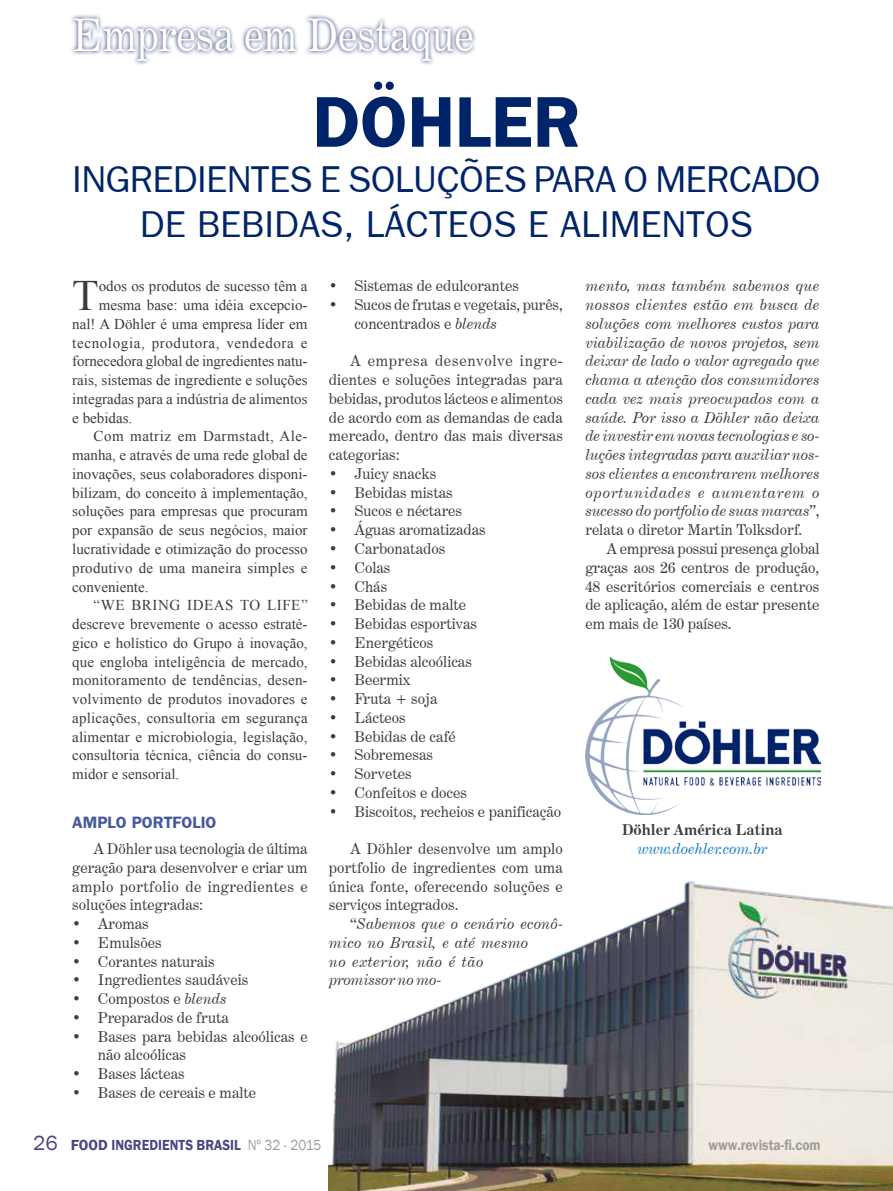
<style>
.page{position:relative;width:893px;height:1191px;background:#fff}
.page>*{position:absolute;margin:0;border:0;box-sizing:border-box;transform-origin:0 0}
.t1{font:700 72px "Frankfurt Gothic";color:#002469}
.t2{font:45px "Century Expanded BT";color:#fff;scale:.9 1}
.t3{font:43.35px "Times New Roman";color:#3c3c3b}
.t4{font:37.5px/45px "Frankfurt Gothic";letter-spacing:-.015em;color:#002469;text-align:center}
.t5{font:700 16.5px "Frankfurt Gothic";color:#46599c}
.t6{font:15px/18.8px "Century Expanded BT";color:#3c3c3b;text-align:justify}
.t7{font:15px "Times New Roman";color:#3c3c3b}
.t8{font:italic 15px/18.8px "Century Expanded BT";letter-spacing:.01em;color:#3c3c3b}
.t9{font:15px "Times New Roman";letter-spacing:.04em;color:#3c3c3b}
.t10{font:600 15px "Franklin Gothic";color:#484682}
.t11{font:15px "Times New Roman";letter-spacing:.035em;color:#3c3c3b}
.t12{font:700 15px "Century Expanded BT";color:#3c3c3b}
.t13{font:italic 15px "Century Expanded BT";color:#1a7ec6}
.t14{font:600 15px "Franklin Gothic";color:#9d9d9c;scale:.9 1}
.s1{font-style:italic}
.s2{font-style:normal}
.s3{font-weight:400;font-size:21px}
.s4{font-weight:400;color:#9d9d9c}
</style>
<div class="page">
<img style="left:329px;top:881px;width:564px;height:310px">
<img style="left:585px;top:656px;width:236px;height:159px">
<svg style="left:71px;top:15px;width:405px;height:50px"></svg>
<h2 class="t2" style="left:72px;top:8px;width:448px">Empresa em Destaque</h2>
<h1 class="t1" style="left:313px;top:79px;width:269px">DÖHLER</h1>
<h3 class="t4" style="left:72px;top:156px;width:750px">INGREDIENTES E SOLUÇÕES PARA O MERCADO<br>DE BEBIDAS, LÁCTEOS E ALIMENTOS</h3>
<h3 class="t3" style="left:72px;top:266px;width:28px">T</h3>
<p class="t7" style="left:99px;top:276px;width:210px">odos os produtos de sucesso têm a</p>
<p class="t6" style="left:329px;top:276px;width:192px">• Sistemas de edulcorantes</p>
<p class="t6" style="left:354px;top:295px;width:210px;text-indent:-26px">• Sucos de frutas e vegetais, purês, concentrados e <span class="s1">blends</span></p>
<p class="t6" style="left:329px;top:351px;width:236px;text-indent:21px">A empresa desenvolve ingre&shy;dientes e soluções integradas para bebidas, produtos lácteos e alimentos de acordo com as demandas de cada mercado, dentro das mais diversas categorias:</p>
<p class="t6" style="left:329px;top:464px;width:109px">• Juicy snacks</p>
<p class="t6" style="left:329px;top:483px;width:125px">• Bebidas mistas</p>
<p class="t6" style="left:329px;top:501px;width:135px">• Sucos e néctares</p>
<p class="t6" style="left:329px;top:520px;width:158px">• Águas aromatizadas</p>
<p class="t6" style="left:329px;top:539px;width:118px">• Carbonatados</p>
<p class="t6" style="left:329px;top:558px;width:63px">• Colas</p>
<p class="t6" style="left:329px;top:576px;width:60px">• Chás</p>
<p class="t6" style="left:329px;top:595px;width:139px">• Bebidas de malte</p>
<p class="t6" style="left:329px;top:614px;width:150px">• Bebidas esportivas</p>
<p class="t6" style="left:329px;top:633px;width:106px">• Energéticos</p>
<p class="t6" style="left:329px;top:651px;width:145px">• Bebidas alcoólicas</p>
<p class="t6" style="left:329px;top:670px;width:83px">• Beermix</p>
<p class="t6" style="left:329px;top:689px;width:110px">• Fruta + soja</p>
<p class="t6" style="left:329px;top:708px;width:78px">• Lácteos</p>
<p class="t6" style="left:329px;top:726px;width:129px">• Bebidas de café</p>
<p class="t6" style="left:329px;top:745px;width:106px">• Sobremesas</p>
<p class="t6" style="left:329px;top:764px;width:84px">• Sorvetes</p>
<p class="t6" style="left:329px;top:783px;width:140px">• Confeitos e doces</p>
<p class="t6" style="left:329px;top:801px;width:234px">• Biscoitos, recheios e panificação</p>
<p class="t6" style="left:329px;top:839px;width:236px;text-indent:21px">A Döhler desenvolve um amplo portfolio de ingredientes com uma única fonte, oferecendo soluções e serviços integrados.</p>
<p class="t8" style="left:329px;top:914px;width:236px;text-indent:21px"><span class="s2">“</span>Sabemos que o cenário econô&shy;mico no Brasil, e até mesmo<br>no exterior, não é tão<br>promissor no mo-</p>
<p class="t8" style="left:585px;top:276px;width:236px;text-align:justify">mento, mas também sabemos que nossos clientes estão em busca de soluções com melhores custos para viabilização de novos projetos, sem deixar de lado o valor agregado que chama a atenção dos consumidores cada vez mais preocupados com a saúde. Por isso a Döhler não deixa de investir em novas tecnologias e so&shy;luções integradas para auxiliar nos&shy;sos clientes a encontrarem melhores oportunidades e aumentarem o sucesso do portfolio de suas marcas<span class="s2">”, relata o diretor Martin Tolksdorf.</span></p>
<p class="t6" style="left:585px;top:539px;width:236px;text-indent:21px">A empresa possui presença global graças aos 26 centros de produção, 48 escritórios comerciais e centros de aplicação, além de estar presente em mais de 130 países.</p>
<p class="t7" style="left:99px;top:295px;width:210px">mesma base: uma idéia excepcio-</p>
<p class="t7" style="left:72px;top:314px;width:237px">nal! A Döhler é uma empresa líder em</p>
<p class="t9" style="left:72px;top:332px;width:237px">tecnologia, produtora, vendedora e</p>
<p class="t7" style="left:72px;top:351px;width:237px">fornecedora global de ingredientes natu-</p>
<p class="t7" style="left:72px;top:370px;width:237px">rais, sistemas de ingrediente e soluções</p>
<p class="t7" style="left:72px;top:389px;width:237px">integradas para a indústria de alimentos</p>
<p class="t7" style="left:72px;top:407px;width:61px">e bebidas.</p>
<p class="t11" style="left:94px;top:426px;width:216px">Com matriz em Darmstadt, Ale-</p>
<p class="t7" style="left:72px;top:445px;width:237px">manha, e através de uma rede global de</p>
<p class="t7" style="left:72px;top:464px;width:237px">inovações, seus colaboradores disponi-</p>
<p class="t7" style="left:72px;top:482px;width:237px">bilizam, do conceito à implementação,</p>
<p class="t7" style="left:72px;top:501px;width:237px">soluções para empresas que procuram</p>
<p class="t7" style="left:72px;top:520px;width:237px">por expansão de seus negócios, maior</p>
<p class="t7" style="left:72px;top:539px;width:237px">lucratividade e otimização do processo</p>
<p class="t7" style="left:72px;top:557px;width:237px">produtivo de uma maneira simples e</p>
<p class="t7" style="left:72px;top:576px;width:78px">conveniente.</p>
<p class="t9" style="left:94px;top:595px;width:216px">“WE BRING IDEAS TO LIFE”</p>
<p class="t7" style="left:72px;top:614px;width:237px">descreve brevemente o acesso estraté-</p>
<p class="t7" style="left:72px;top:632px;width:237px">gico e holístico do Grupo à inovação,</p>
<p class="t7" style="left:72px;top:651px;width:237px">que engloba inteligência de mercado,</p>
<p class="t7" style="left:72px;top:670px;width:237px">monitoramento de tendências, desen-</p>
<p class="t7" style="left:72px;top:689px;width:237px">volvimento de produtos inovadores e</p>
<p class="t7" style="left:72px;top:707px;width:237px">aplicações, consultoria em segurança</p>
<p class="t7" style="left:72px;top:726px;width:237px">alimentar e microbiologia, legislação,</p>
<p class="t7" style="left:72px;top:745px;width:237px">consultoria técnica, ciência do consu-</p>
<p class="t7" style="left:72px;top:764px;width:109px">midor e sensorial.</p>
<p class="t5" style="left:72px;top:812px;width:146px">AMPLO PORTFOLIO</p>
<p class="t6" style="left:72px;top:839px;width:237px;text-indent:21px">A Döhler usa tecnologia de última geração para desenvolver e criar um amplo portfolio de ingredientes e soluções integradas:</p>
<p class="t6" style="left:72px;top:914px;width:78px">• Aromas</p>
<p class="t6" style="left:72px;top:933px;width:91px">• Emulsões</p>
<p class="t6" style="left:72px;top:951px;width:144px">• Corantes naturais</p>
<p class="t6" style="left:72px;top:970px;width:178px">• Ingredientes saudáveis</p>
<p class="t6" style="left:72px;top:989px;width:156px">• Compostos e <span class="s1">blends</span></p>
<p class="t6" style="left:72px;top:1008px;width:158px">• Preparados de fruta</p>
<p class="t6" style="left:98px;top:1026px;width:211px;text-indent:-26px">• Bases para bebidas alcoólicas e não alcoólicas</p>
<p class="t6" style="left:72px;top:1064px;width:114px">• Bases lácteas</p>
<p class="t6" style="left:72px;top:1083px;width:185px">• Bases de cereais e malte</p>
<p class="t12" style="left:622px;top:820px;width:162px">Döhler América Latina</p>
<p class="t13" style="left:638px;top:839px;width:131px">www.doehler.com.br</p>
<p class="t10" style="left:33px;top:1135px;width:290px"><span class="s3">26</span> FOOD INGREDIENTS BRASIL <span class="s4">Nº 32 - 2015</span></p>
<p class="t14" style="left:708px;top:1135px;width:126px">www.revista-fi.com</p>
</div>
